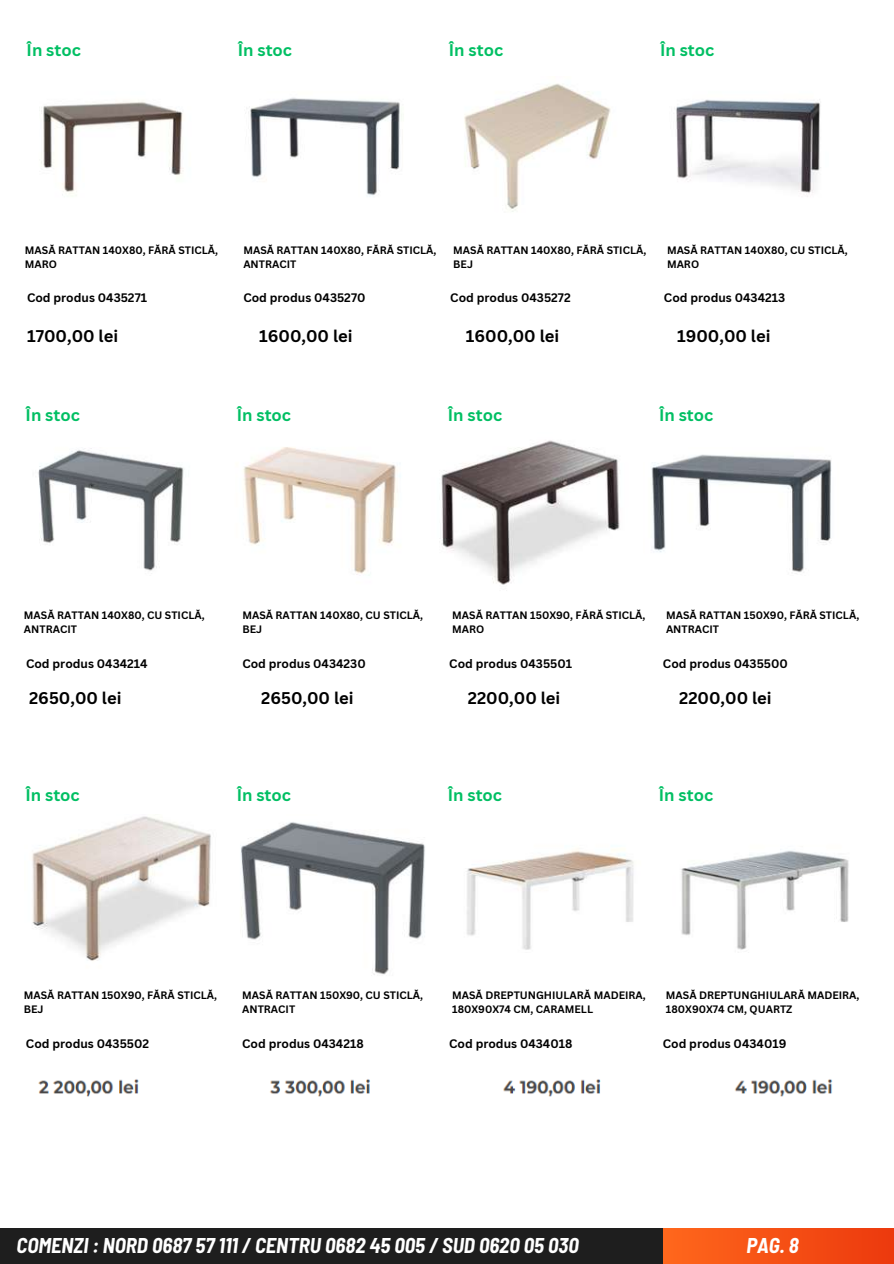
<style>
.page{position:relative;width:894px;height:1264px;background:#fff}
.page>*{position:absolute;margin:0;border:0;box-sizing:border-box;transform-origin:0 0}
.t1{font:italic 700 semi-condensed 20.85px "Barlow";color:#fff}
.t2{font:700 16.5px "Canva Sans";color:#000}
.t3{font:700 16.5px "Canva Sans";color:#00bf63}
.t4{font:700 12px "Canva Sans";color:#000}
.t5{font:700 10.5px/14px "Canva Sans";color:#000}
</style>
<div class="page">
<div style="left:0;top:1227px;width:682px;height:36px;background:#1e1e1e"></div>
<div style="left:663px;top:1227px;width:230px;height:36px;background:linear-gradient(to right,#ff671c,#ec3a0e)"></div>
<img style="left:41px;top:83px;width:780px;height:129px">
<img style="left:38px;top:440px;width:794px;height:145px">
<img style="left:32px;top:816px;width:817px;height:159px">
<img style="left:38px;top:1079px;width:795px;height:18px">
<h2 class="t3" style="left:27px;top:38px;width:56px">În stoc</h2>
<h2 class="t3" style="left:238px;top:38px;width:56px">În stoc</h2>
<h2 class="t3" style="left:449px;top:38px;width:56px">În stoc</h2>
<h2 class="t3" style="left:659px;top:38px;width:56px">În stoc</h2>
<p class="t5" style="left:25px;top:242px;width:194px">MASĂ RATTAN 140X80, FĂRĂ STICLĂ,<br>MARO</p>
<p class="t5" style="left:243px;top:242px;width:194px">MASĂ RATTAN 140X80, FĂRĂ STICLĂ,<br>ANTRACIT</p>
<p class="t5" style="left:453px;top:242px;width:194px">MASĂ RATTAN 140X80, FĂRĂ STICLĂ,<br>BEJ</p>
<p class="t5" style="left:666px;top:242px;width:182px">MASĂ RATTAN 140X80, CU STICLĂ,<br>MARO</p>
<p class="t4" style="left:27px;top:290px;width:121px">Cod produs 0435271</p>
<p class="t4" style="left:243px;top:290px;width:123px">Cod produs 0435270</p>
<p class="t4" style="left:450px;top:290px;width:122px">Cod produs 0435272</p>
<p class="t4" style="left:663px;top:290px;width:123px">Cod produs 0434213</p>
<h2 class="t2" style="left:27px;top:324px;width:93px">1700,00 lei</h2>
<h2 class="t2" style="left:259px;top:324px;width:95px">1600,00 lei</h2>
<h2 class="t2" style="left:465px;top:324px;width:95px">1600,00 lei</h2>
<h2 class="t2" style="left:677px;top:324px;width:95px">1900,00 lei</h2>
<h2 class="t3" style="left:26px;top:404px;width:56px">În stoc</h2>
<h2 class="t3" style="left:237px;top:404px;width:56px">În stoc</h2>
<h2 class="t3" style="left:448px;top:404px;width:56px">În stoc</h2>
<h2 class="t3" style="left:658px;top:404px;width:56px">În stoc</h2>
<p class="t5" style="left:24px;top:608px;width:182px">MASĂ RATTAN 140X80, CU STICLĂ,<br>ANTRACIT</p>
<p class="t5" style="left:242px;top:608px;width:182px">MASĂ RATTAN 140X80, CU STICLĂ,<br>BEJ</p>
<p class="t5" style="left:452px;top:608px;width:195px">MASĂ RATTAN 150X90, FĂRĂ STICLĂ,<br>MARO</p>
<p class="t5" style="left:665px;top:608px;width:195px">MASĂ RATTAN 150X90, FĂRĂ STICLĂ,<br>ANTRACIT</p>
<p class="t4" style="left:26px;top:655px;width:123px">Cod produs 0434214</p>
<p class="t4" style="left:242px;top:655px;width:125px">Cod produs 0434230</p>
<p class="t4" style="left:449px;top:655px;width:124px">Cod produs 0435501</p>
<p class="t4" style="left:662px;top:655px;width:126px">Cod produs 0435500</p>
<h2 class="t2" style="left:29px;top:686px;width:94px">2650,00 lei</h2>
<h2 class="t2" style="left:261px;top:686px;width:94px">2650,00 lei</h2>
<h2 class="t2" style="left:467px;top:686px;width:94px">2200,00 lei</h2>
<h2 class="t2" style="left:679px;top:686px;width:94px">2200,00 lei</h2>
<h2 class="t3" style="left:25px;top:783px;width:56px">În stoc</h2>
<h2 class="t3" style="left:237px;top:783px;width:56px">În stoc</h2>
<h2 class="t3" style="left:447px;top:783px;width:56px">În stoc</h2>
<h2 class="t3" style="left:658px;top:783px;width:56px">În stoc</h2>
<p class="t5" style="left:24px;top:987px;width:195px">MASĂ RATTAN 150X90, FĂRĂ STICLĂ,<br>BEJ</p>
<p class="t5" style="left:242px;top:987px;width:182px">MASĂ RATTAN 150X90, CU STICLĂ,<br>ANTRACIT</p>
<p class="t5" style="left:452px;top:987px;width:195px">MASĂ DREPTUNGHIULARĂ MADEIRA,<br>180X90X74 CM, CARAMELL</p>
<p class="t5" style="left:665px;top:987px;width:195px">MASĂ DREPTUNGHIULARĂ MADEIRA,<br>180X90X74 CM, QUARTZ</p>
<p class="t4" style="left:26px;top:1035px;width:125px">Cod produs 0435502</p>
<p class="t4" style="left:242px;top:1035px;width:123px">Cod produs 0434218</p>
<p class="t4" style="left:449px;top:1035px;width:125px">Cod produs 0434018</p>
<p class="t4" style="left:662px;top:1035px;width:125px">Cod produs 0434019</p>
<h1 class="t1" style="left:17px;top:1232px;width:563px">COMENZI : NORD 0687 57 111 / CENTRU 0682 45 005 / SUD 0620 05 030</h1>
<h1 class="t1" style="left:746px;top:1232px;width:54px">PAG. 8</h1>
</div>
